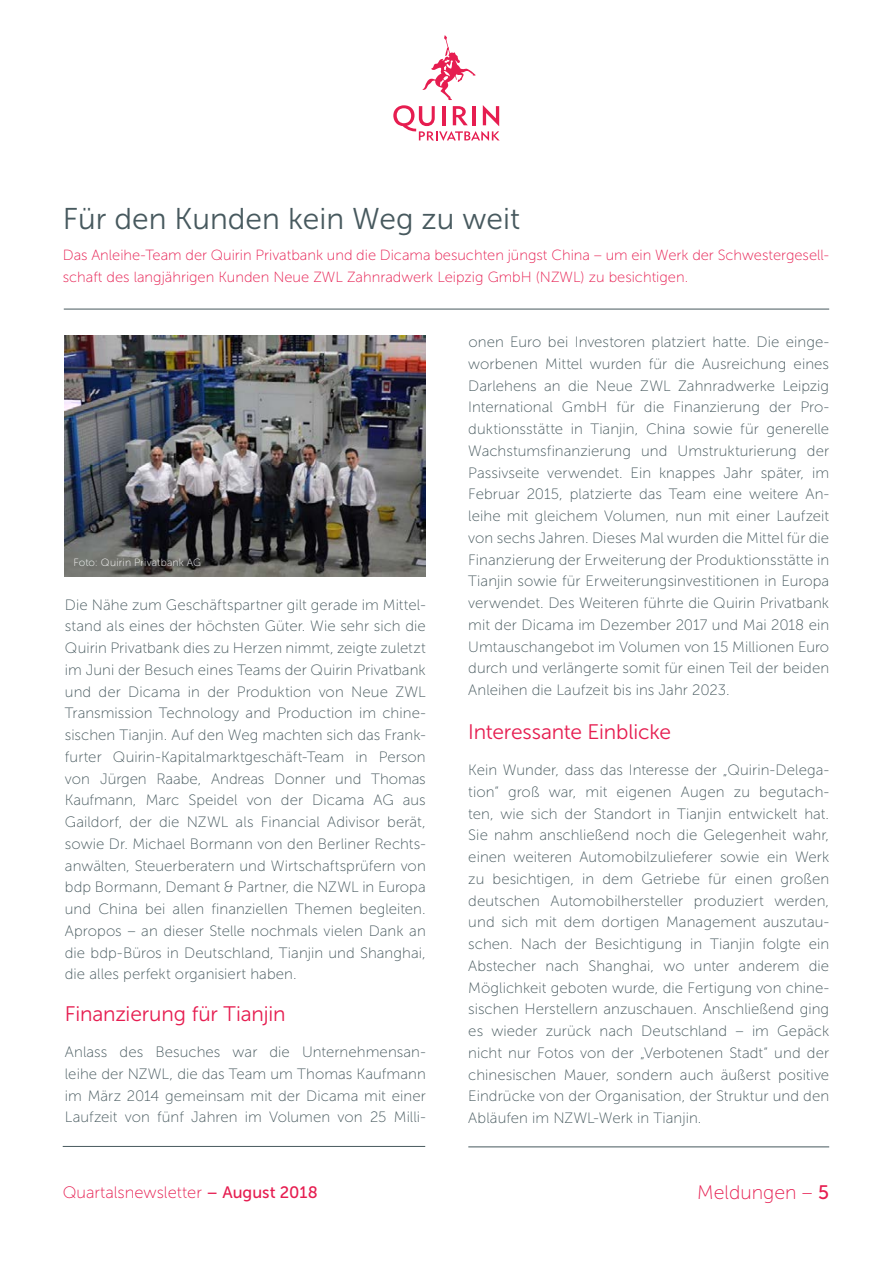
<style>
.page{position:relative;width:893px;height:1263px;background:#fff}
.page>*{position:absolute;margin:0;border:0;box-sizing:border-box;transform-origin:0 0}
.t1{font:30px "Museo Sans 300";color:#47595e}
.t2{font:21px "Museo Sans 300";letter-spacing:-.01em;color:#e61d50}
.t3{font:19.5px "Museo Sans 100";color:#e61d50}
.t4{font:16.5px "Museo Sans 100";color:#e61d50}
.t5{font:15px/21.8px "Museo Sans 100";letter-spacing:.005em;color:#47595e}
.t6{font:14.7px/22.5px "Museo Sans 100";color:#e61d50}
.t7{font:10.5px "Museo Sans 100";letter-spacing:.015em;color:#fff}
.s1{font-family:"Museo Sans 500"}
</style>
<div class="page">
<hr style="left:63px;top:1146px;width:362px;height:1px;background:#47595e">
<hr style="left:468px;top:1146px;width:361px;height:1px;background:#47595e">
<hr style="left:64px;top:309px;width:765px;height:1px;background:#47595e">
<img style="left:65px;top:336px;width:360px;height:241px">
<svg style="left:393px;top:35px;width:107px;height:106px"></svg>
<h1 class="t1" style="left:63px;top:202px;width:459px">Für den Kunden kein Weg zu weit</h1>
<p class="t6" style="left:63px;top:244px;width:768px">Das Anleihe-Team der Quirin Privatbank und die Dicama besuchten jüngst China – um ein Werk der Schwestergesell&shy;schaft des langjährigen Kunden Neue ZWL Zahnradwerk Leipzig GmbH (NZWL) zu besichtigen.</p>
<p class="t7" style="left:73px;top:557px;width:129px">Foto: Quirin Privatbank AG</p>
<p class="t5" style="left:65px;top:594px;width:362px">Die Nähe zum Geschäftspartner gilt gerade im Mittel&shy;stand als eines der höchsten Güter. Wie sehr sich die Quirin Privatbank dies zu Herzen nimmt, zeigte zuletzt im Juni der Besuch eines Teams der Quirin Privatbank und der Dicama in der Produktion von Neue ZWL Transmission Technology and Production im chine&shy;sischen Tianjin. Auf den Weg machten sich das Frank&shy;furter Quirin-Kapitalmarktgeschäft-Team in Person von Jürgen Raabe, Andreas Donner und Thomas Kaufmann, Marc Speidel von der Dicama AG aus Gaildorf, der die NZWL als Financial Adivisor berät, sowie Dr. Michael Bormann von den Berliner Rechts&shy;anwälten, Steuerberatern und Wirtschaftsprüfern von bdp Bormann, Demant &amp; Partner, die NZWL in Europa und China bei allen finanziellen Themen begleiten.<br>Apropos – an dieser Stelle nochmals vielen Dank an die bdp-Büros in Deutschland, Tianjin und Shanghai, die alles perfekt organisiert haben.</p>
<h2 class="t2" style="left:65px;top:1002px;width:222px">Finanzierung für Tianjin</h2>
<p class="t5" style="left:65px;top:1041px;width:362px;text-align:justify">Anlass des Besuches war die Unternehmensan&shy;leihe der NZWL, die das Team um Thomas Kaufmann im März 2014 gemeinsam mit der Dicama mit einer Laufzeit von fünf Jahren im Volumen von 25 Milli-</p>
<p class="t4" style="left:63px;top:1184px;width:256px">Quartalsnewsletter <span class="s1">– August 2018</span></p>
<p class="t5" style="left:468px;top:331px;width:362px;text-align:justify">onen Euro bei Investoren platziert hatte. Die einge&shy;worbenen Mittel wurden für die Ausreichung eines Darlehens an die Neue ZWL Zahnradwerke Leipzig International GmbH für die Finanzierung der Pro&shy;duktionsstätte in Tianjin, China sowie für generelle Wachstumsfinanzierung und Umstrukturierung der Passivseite verwendet. Ein knappes Jahr später, im Februar 2015, platzierte das Team eine weitere An&shy;leihe mit gleichem Volumen, nun mit einer Laufzeit von sechs Jahren. Dieses Mal wurden die Mittel für die Finanzierung der Erweiterung der Produktionsstätte in Tianjin sowie für Erweiterungsinvestitionen in Europa verwendet. Des Weiteren führte die Quirin Privatbank mit der Dicama im Dezember 2017 und Mai 2018 ein Umtauschangebot im Volumen von 15 Millionen Euro durch und verlängerte somit für einen Teil der beiden Anleihen die Laufzeit bis ins Jahr 2023.</p>
<h2 class="t2" style="left:468px;top:720px;width:204px">Interessante Einblicke</h2>
<p class="t5" style="left:468px;top:759px;width:362px">Kein Wunder, dass das Interesse der „Quirin-Delega&shy;tion“ groß war, mit eigenen Augen zu begutach&shy;ten, wie sich der Standort in Tianjin entwickelt hat.<br>Sie nahm anschließend noch die Gelegenheit wahr, einen weiteren Automobilzulieferer sowie ein Werk zu besichtigen, in dem Getriebe für einen großen deutschen Automobilhersteller produziert werden, und sich mit dem dortigen Management auszutau&shy;schen. Nach der Besichtigung in Tianjin folgte ein Abstecher nach Shanghai, wo unter anderem die Möglichkeit geboten wurde, die Fertigung von chine&shy;sischen Herstellern anzuschauen. Anschließend ging es wieder zurück nach Deutschland – im Gepäck nicht nur Fotos von der „Verbotenen Stadt“ und der chinesischen Mauer, sondern auch äußerst positive Eindrücke von der Organisation, der Struktur und den Abläufen im NZWL-Werk in Tianjin.</p>
<h3 class="t3" style="left:697px;top:1182px;width:133px">Meldungen – <span class="s1">5</span></h3>
</div>
